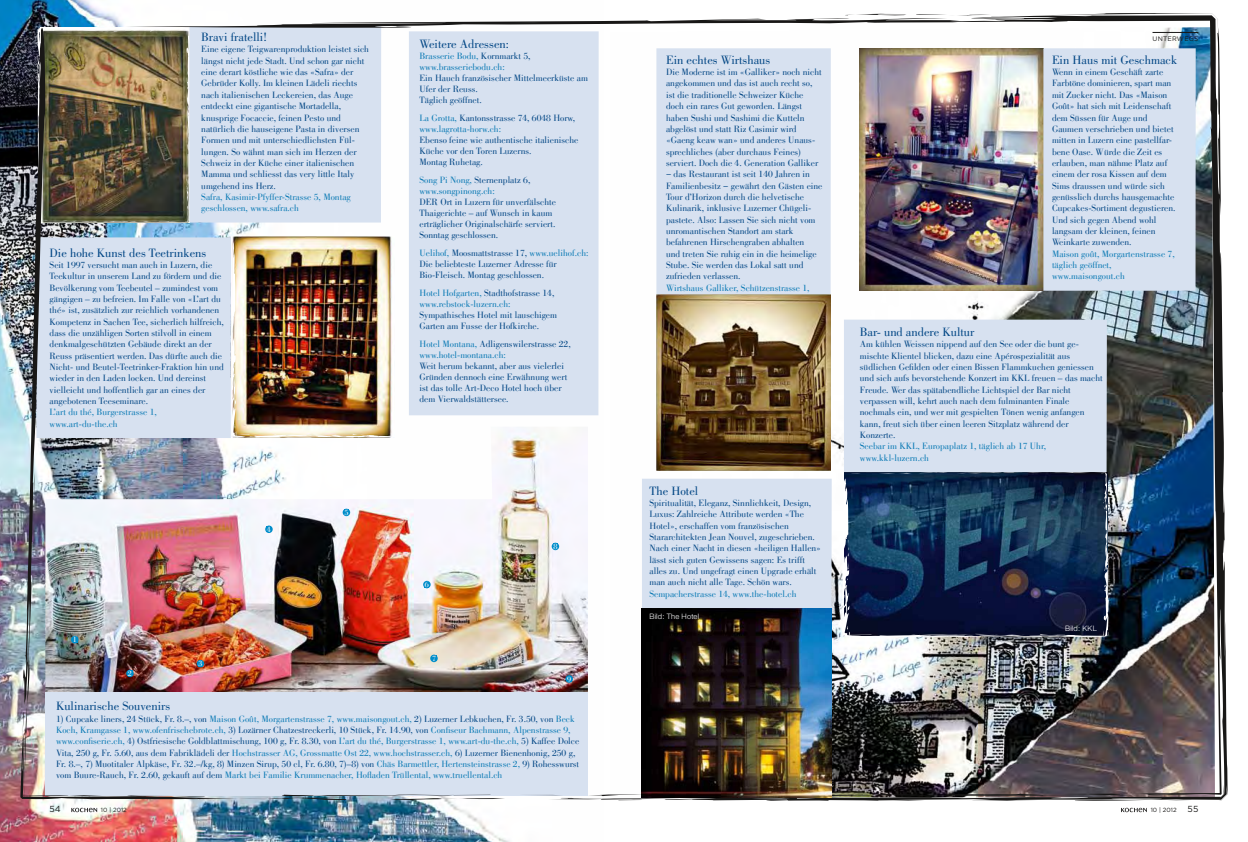
<style>
.page{position:relative;width:1248px;height:842px;background:#fff}
.page>*{position:absolute;margin:0;border:0;box-sizing:border-box;transform-origin:0 0}
.t1{font:12.5px "Bodoni";color:#004584}
.t2{font:9.5px/11.3px "Bodoni LT";color:#004584}
.t3{font:9.5px/11.3px "Bodoni LT";color:#0979b4}
.t4{font:8.8px "Gotham";color:#181716}
.t5{font:8px "Bodoni LT";color:#fff}
.t6{font:300 7.5px "Helvetica Neue";letter-spacing:.025em;color:#fff}
.t7{font:6.5px "Gotham";letter-spacing:.035em;color:#181716}
.t8{font:6px "Gotham";letter-spacing:.01em;color:#181716}
.s1{color:#004584}
.s2{color:#0979b4}
</style>
<div class="page">
<img style="left:0;top:0;width:510px;height:842px">
<img style="left:125px;top:7px;width:1103px;height:800px">
<img style="left:20px;top:20px;width:186px;height:778px">
<svg style="left:71px;top:808px;width:26px;height:4px"></svg>
<svg style="left:1121px;top:808px;width:25px;height:4px"></svg>
<hr style="left:1152px;top:32px;width:46px;height:1px;background:#181716">
<div style="left:1043px;top:48px;width:152px;height:243px;background:#d7e1f0"></div>
<div style="left:656px;top:48px;width:174px;height:265px;background:#d7e1f0"></div>
<img style="left:642px;top:608px;width:189px;height:189px">
<div style="left:71px;top:636px;width:7px;height:7px;background:#008dca;border-radius:50%"></div>
<div style="left:126px;top:670px;width:8px;height:7px;background:#008dca;border-radius:50%"></div>
<div style="left:197px;top:660px;width:7px;height:7px;background:#008dca;border-radius:50%"></div>
<svg style="left:265px;top:525px;width:8px;height:8px"></svg>
<svg style="left:267px;top:526px;width:4px;height:6px"></svg>
<div style="left:423px;top:581px;width:7px;height:7px;background:#008dca;border-radius:50%"></div>
<svg style="left:430px;top:655px;width:7px;height:7px"></svg>
<svg style="left:432px;top:656px;width:4px;height:5px"></svg>
<svg style="left:551px;top:543px;width:8px;height:7px"></svg>
<svg style="left:553px;top:544px;width:4px;height:5px"></svg>
<svg style="left:565px;top:675px;width:8px;height:8px"></svg>
<svg style="left:567px;top:676px;width:4px;height:6px"></svg>
<svg style="left:342px;top:509px;width:8px;height:7px"></svg>
<svg style="left:344px;top:510px;width:4px;height:5px"></svg>
<img style="left:656px;top:295px;width:174px;height:175px">
<h1 class="t1" style="left:201px;top:30px;width:67px">Bravi fratelli!</h1>
<p class="t7" style="left:1152px;top:35px;width:47px">UNTERWEGS</p>
<p class="t2" style="left:201px;top:44px;width:169px">Eine eigene Teigwarenproduktion leistet sich längst nicht jede Stadt. Und schon gar nicht eine derart köstliche wie das «Safra» der Gebrüder Kolly. Im kleinen Lädeli riechts nach italienischen Leckereien, das Auge entdeckt eine gigantische Mortadella, knusprige Focaccie, feinen Pesto und natürlich die hauseigene Pasta in diversen Formen und mit unterschiedlichsten Fül&shy;lungen. So wähnt man sich im Herzen der Schweiz in der Küche einer italienischen Mamma und schliesst das very little Italy umgehend ins Herz.</p>
<p class="t3" style="left:201px;top:191px;width:151px">Safra, Kasimir-Pfyffer-Strasse 5, Montag geschlossen, www.safra.ch</p>
<h1 class="t1" style="left:419px;top:37px;width:91px">Weitere Adressen:</h1>
<p class="t3" style="left:419px;top:50px;width:113px;line-height:11px">Brasserie Bodu, <span class="s1">Kornmarkt 5, </span>www.brasseriebodu.ch:</p>
<p class="t2" style="left:419px;top:72px;width:170px;line-height:11px">Ein Hauch französischer Mittelmeerküste am<br>Ufer der Reuss.<br>Täglich geöffnet.</p>
<p class="t3" style="left:419px;top:112px;width:157px;line-height:11px">La Grotta, <span class="s1">Kantonsstrasse 74, 6048 Horw, </span>www.lagrotta-horw.ch:</p>
<p class="t2" style="left:419px;top:134px;width:160px;line-height:11px">Ebenso feine wie authentische italienische<br>Küche vor den Toren Luzerns.<br>Montag Ruhetag.</p>
<p class="t3" style="left:419px;top:174px;width:112px;line-height:11px">Song Pi Nong, <span class="s1">Sternenplatz 6, </span>www.songpinong.ch:</p>
<p class="t2" style="left:419px;top:196px;width:138px;line-height:11px">DER Ort in Luzern für unverfälschte Thaigerichte – auf Wunsch in kaum erträglicher Originalschärfe serviert.<br>Sonntag geschlossen.</p>
<p class="t2" style="left:419px;top:247px;width:170px;line-height:11px"><span class="s2">Uelihof,</span> Moosmattstrasse 17, <span class="s2">www.uelihof.ch:<br></span>Die beliebteste Luzerner Adresse für<br>Bio-Fleisch. Montag geschlossen.</p>
<p class="t3" style="left:419px;top:287px;width:136px;line-height:11px">Hotel Hofgarten, <span class="s1">Stadthofstrasse 14, </span>www.rebstock-luzern.ch:</p>
<p class="t2" style="left:419px;top:309px;width:139px;line-height:11px">Sympathisches Hotel mit lauschigem<br>Garten am Fusse der Hofkirche.</p>
<p class="t3" style="left:419px;top:338px;width:153px;line-height:11px">Hotel Montana, <span class="s1">Adligenswilerstrasse 22, </span>www.hotel-montana.ch:</p>
<p class="t2" style="left:419px;top:360px;width:149px;line-height:11px">Weit herum bekannt, aber aus vielerlei Gründen dennoch eine Erwähnung wert ist das tolle Art-Deco Hotel hoch über dem Vierwaldstättersee.</p>
<h1 class="t1" style="left:666px;top:53px;width:106px">Ein echtes Wirtshaus</h1>
<p class="t2" style="left:666px;top:66px;width:158px">Die Moderne ist im «Galliker» noch nicht angekommen und das ist auch recht so, ist die traditionelle Schweizer Küche doch ein rares Gut geworden. Längst haben Sushi und Sashimi die Kutteln abgelöst und statt Riz Casimir wird «Gaeng keaw wan» und anderes Unaus&shy;sprechliches (aber durchaus Feines) serviert. Doch die 4. Generation Galliker − das Restaurant ist seit 140 Jahren in Familienbesitz − gewährt den Gästen eine Tour d’Horizon durch die helvetische Kulinarik, inklusive Luzerner Chügeli&shy;pastete. Also: Lassen Sie sich nicht vom unromantischen Standort am stark befahrenen Hirschengraben abhalten<br>und treten Sie ruhig ein in die heimelige Stube. Sie werden das Lokal satt und zufrieden verlassen.</p>
<p class="t3" style="left:666px;top:282px;width:145px">Wirtshaus Galliker, Schützenstrasse 1,</p>
<h1 class="t1" style="left:1051px;top:53px;width:127px">Ein Haus mit Geschmack</h1>
<p class="t2" style="left:1051px;top:66px;width:125px">Wenn in einem Geschäft zarte<br>Farbtöne dominieren, spart man mit Zucker nicht. Das «Maison<br>Goût» hat sich mit Leidenschaft dem Süssen für Auge und<br>Gaumen verschrieben und bietet mitten in Luzern eine pastellfar&shy;bene Oase. Würde die Zeit es erlauben, man nähme Platz auf einem der rosa Kissen auf dem<br>Sims draussen und würde sich genüsslich durchs hausgemachte<br>Cupcakes-Sortiment degustieren.<br>Und sich gegen Abend wohl langsam der kleinen, feinen<br>Weinkarte zuwenden.</p>
<p class="t3" style="left:1051px;top:248px;width:124px">Maison goût, Morgartenstrasse 7, täglich geöffnet, www.maisongout.ch</p>
<h1 class="t1" style="left:50px;top:245px;width:158px">Die hohe Kunst des Teetrinkens</h1>
<p class="t2" style="left:50px;top:259px;width:176px">Seit 1997 versucht man auch in Luzern, die Teekultur in unserem Land zu fördern und die Bevölkerung vom Teebeutel – zumindest vom gängigen – zu befreien. Im Falle von «L’art du thé» ist, zusätzlich zur reichlich vorhandenen Kompetenz in Sachen Tee, sicherlich hilfreich, dass die unzähligen Sorten stilvoll in einem denkmalgeschützten Gebäude direkt an der Reuss präsentiert werden. Das dürfte auch die Nicht- und Beutel-Teetrinker-Fraktion hin und wieder in den Laden locken. Und dereinst vielleicht und hoffentlich gar an eines der angebotenen Teeseminare.</p>
<p class="t3" style="left:50px;top:407px;width:109px">L’art du thé, Burgerstrasse 1, www.art-du-the.ch</p>
<h1 class="t1" style="left:859px;top:325px;width:116px">Bar- und andere Kultur</h1>
<p class="t2" style="left:859px;top:339px;width:244px">Am kühlen Weissen nippend auf den See oder die bunt ge&shy;mischte Klientel blicken, dazu eine Apérospezialität aus südlichen Gefilden oder einen Bissen Flammkuchen geniessen und sich aufs bevorstehende Konzert im KKL freuen – das macht Freude. Wer das spätabendliche Lichtspiel der Bar nicht verpassen will, kehrt auch nach dem fulminanten Finale nochmals ein, und wer mit gespielten Tönen wenig anfangen kann, freut sich über einen leeren Sitzplatz während der Konzerte.</p>
<p class="t3" style="left:859px;top:441px;width:188px">Seebar im KKL, Europaplatz 1, täglich ab 17 Uhr, www.kkl-luzern.ch</p>
<p class="t5" style="left:73px;top:635px;width:5px">1</p>
<p class="t5" style="left:128px;top:669px;width:5px">2</p>
<p class="t5" style="left:198px;top:659px;width:5px">3</p>
<p class="t5" style="left:267px;top:525px;width:5px">4</p>
<p class="t5" style="left:344px;top:508px;width:5px">5</p>
<p class="t5" style="left:425px;top:580px;width:5px">6</p>
<p class="t5" style="left:432px;top:654px;width:5px">7</p>
<p class="t5" style="left:553px;top:542px;width:5px">8</p>
<p class="t5" style="left:567px;top:675px;width:5px">9</p>
<h1 class="t1" style="left:56px;top:699px;width:116px">Kulinarische Souvenirs</h1>
<p class="t2" style="left:56px;top:713px;width:524px">1) Cupcake liners, 24 Stück, Fr. 8.–, von <span class="s2">Maison Goût, Morgartenstrasse 7, www.maisongout.ch,</span> 2) Luzerner Lebkuchen, Fr. 3.50, von <span class="s2">Beck Koch, Kramgasse 1, www.ofenfrischebrote.ch,</span> 3) Lozärner Chatzestreckerli, 10 Stück, Fr. 14.90, von <span class="s2">Confiseur Bachmann, Alpenstrasse 9, www.confiserie.ch,</span> 4) Ostfriesische Goldblattmischung, 100 g, Fr. 8.30, von <span class="s2">L’art du thé, Burgerstrasse 1, www.art-du-the.ch,</span> 5) Kaffee Dolce Vita, 250 g, Fr. 5.60, aus dem Fabriklädeli der <span class="s2">Hochstrasser AG, Grossmatte Ost 22, www.hochstrasser.ch,</span> 6) Luzerner Bienenhonig, 250 g, Fr. 8.–, 7) Muotitaler Alpkäse, Fr. 32.–/kg, 8) Minzen Sirup, 50 cl, Fr. 6.80, 7)–8) von <span class="s2">Chäs Barmettler, Hertensteinstrasse 2,</span> 9) Rohesswurst vom Buure-Rauch, Fr. 2.60, gekauft auf dem <span class="s2">Markt bei Familie Krummenacher, Hofladen Trüllental, www.truellental.ch</span></p>
<h1 class="t1" style="left:649px;top:484px;width:50px">The Hotel</h1>
<p class="t2" style="left:649px;top:497px;width:173px">Spiritualität, Eleganz, Sinnlichkeit, Design, Luxus: Zahlreiche Attribute werden «The Hotel», erschaffen vom französischen Stararchitekten Jean Nouvel, zugeschrieben.<br>Nach einer Nacht in diesen «heiligen Hallen» lässt sich guten Gewissens sagen: Es trifft alles zu. Und ungefragt einen Upgrade erhält man auch nicht alle Tage. Schön wars.</p>
<p class="t3" style="left:649px;top:588px;width:148px">Sempacherstrasse 14, www.the-hotel.ch</p>
<p class="t6" style="left:649px;top:612px;width:51px">Bild: The Hotel</p>
<p class="t6" style="left:1065px;top:623px;width:33px">Bild: KKL</p>
<p class="t4" style="left:50px;top:803px;width:13px">54</p>
<p class="t8" style="left:101px;top:806px;width:27px">10 | 2012</p>
<p class="t8" style="left:1150px;top:806px;width:27px">10 | 2012</p>
<p class="t4" style="left:1187px;top:803px;width:12px">55</p>
</div>
